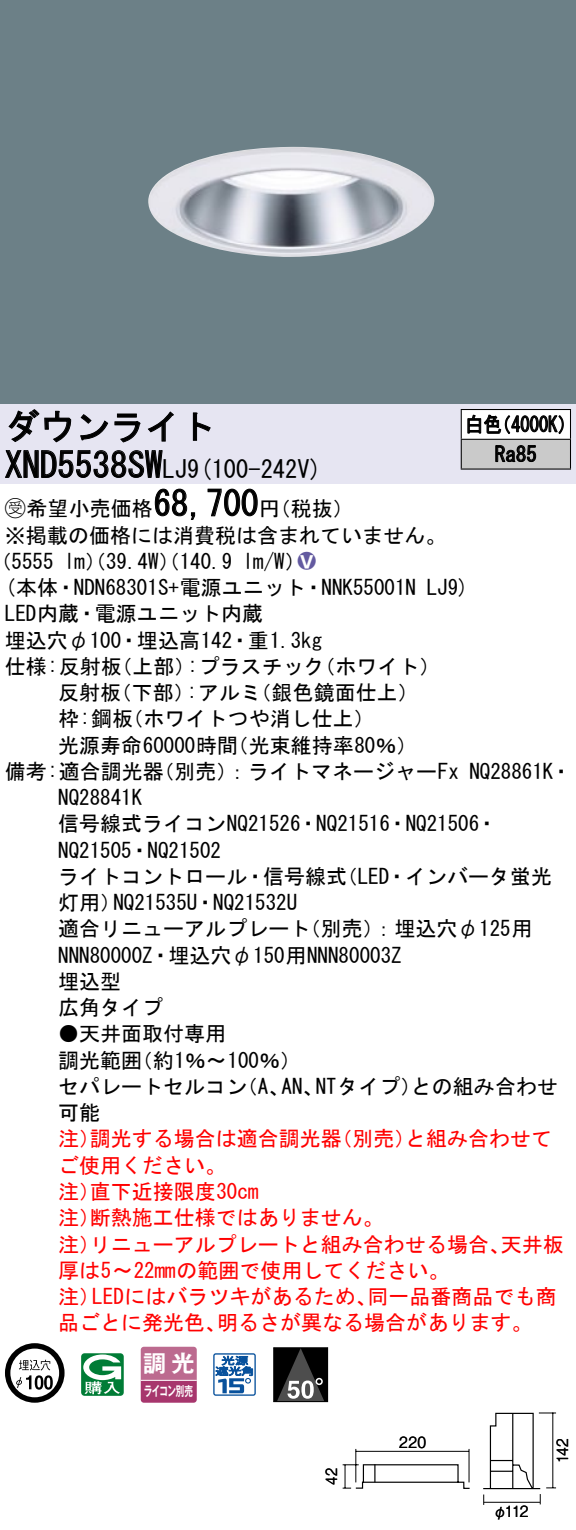
<style>
.page{position:relative;width:576px;height:1530px;background:#fff}
.page>*{position:absolute;margin:0;border:0;box-sizing:border-box;transform-origin:0 0}
.t1{font:35px "MS Gothic";color:#000}
.t2{font:24.5px "MS Gothic";color:#000}
.t3{font:23.1px "Gothic MB101 Pro De Bold 90 pv RKSJ H";color:#fff}
.t4{font:21px/26.2px "MS Gothic";color:#000}
.t5{font:21px/26.2px "MS Gothic";color:#f00}
.t6{font:21px/29.8px "MS Gothic";color:#000;scale:.88 1}
.t7{font:21px "Ford Classification 1";color:#635aa0}
.t8{font:15.4px "Gothic BBB Pro Medium 90 pv RKSJ H";letter-spacing:-.025em;color:#000;scale:.9 1}
.t9{font:15.4px "Gothic BBB Pro Medium 90 pv RKSJ H";letter-spacing:-.025em;color:#000;scale:.85 1}
.t10{font:13.3px "Gothic MB101 Pro De Bold 90 pv RKSJ H";letter-spacing:-.05em;color:#fff;scale:.65 1}
.s1{font-size:24.5px}
.s2{font-family:"Ford Classification 1"}
.s3{color:#fff}
</style>
<div class="page">
<div style="left:0;top:0;width:575px;height:404px;background:#6c8087"></div>
<img style="left:148px;top:147px;width:287px;height:110px">
<div style="left:0;top:404px;width:575px;height:79px;background:#e6e5f2"></div>
<svg style="left:8px;top:409px;width:64px;height:34px"></svg>
<svg style="left:80px;top:413px;width:60px;height:30px"></svg>
<svg style="left:147px;top:411px;width:26px;height:31px"></svg>
<svg style="left:192px;top:412px;width:19px;height:29px"></svg>
<svg style="left:5px;top:450px;width:158px;height:28px"></svg>
<svg style="left:154px;top:488px;width:42px;height:32px"></svg>
<svg style="left:207px;top:488px;width:51px;height:29px"></svg>
<svg style="left:5px;top:1343px;width:59px;height:59px"></svg>
<svg style="left:44px;top:1375px;width:9px;height:14px"></svg>
<svg style="left:81px;top:1353px;width:43px;height:42px"></svg>
<svg style="left:140px;top:1346px;width:56px;height:56px"></svg>
<hr style="left:141px;top:1379px;width:55px;height:2px;background:#fff">
<svg style="left:213px;top:1353px;width:43px;height:42px"></svg>
<div style="left:273px;top:1347px;width:54px;height:54px;background:#000"></div>
<svg style="left:277px;top:1349px;width:47px;height:51px"></svg>
<div style="left:273px;top:1347px;width:55px;height:55px;border:1px solid #000"></div>
<div style="left:461px;top:409px;width:109px;height:30px;background:#fff"></div>
<div style="left:461px;top:439px;width:109px;height:30px;background:#cacaca"></div>
<hr style="left:460px;top:409px;width:110px;height:1px;background:#000">
<hr style="left:569px;top:410px;width:2px;height:29px;background:#000">
<hr style="left:460px;top:439px;width:110px;height:1px;background:#000">
<svg style="left:460px;top:410px;width:1px;height:58px"></svg>
<hr style="left:569px;top:440px;width:2px;height:28px;background:#000">
<hr style="left:460px;top:468px;width:110px;height:2px;background:#000">
<svg style="left:467px;top:414px;width:96px;height:20px"></svg>
<svg style="left:495px;top:445px;width:41px;height:17px"></svg>
<hr style="left:468px;top:1449px;width:1px;height:33px;background:#000">
<hr style="left:355px;top:1449px;width:1px;height:33px;background:#000">
<hr style="left:355px;top:1450px;width:114px;height:1px;background:#000">
<svg style="left:342px;top:1463px;width:128px;height:26px"></svg>
<svg style="left:483px;top:1412px;width:73px;height:92px"></svg>
<hr style="left:483px;top:1501px;width:56px;height:1px;background:#000">
<h1 class="t1" style="left:5px;top:409px;width:212px">ダウンライト</h1>
<p class="t2" style="left:187px;top:456px;width:136px">(9 100-242 (V</p>
<h1 class="t1" style="left:5px;top:447px;width:184px">XND5538SW<span class="s1">LJ</span></h1>
<h1 class="t1" style="left:153px;top:486px;width:106px">68,700</h1>
<p class="t4" style="left:5px;top:495px;width:442px"><span class="s2">B</span>希望小売価格<br>※掲載の価格には消費税は含まれていません。</p>
<p class="t7" style="left:298px;top:550px;width:19px">2<span class="s3">8</span></p>
<p class="t4" style="left:259px;top:495px;width:96px">（円税抜(</p>
<p class="t4" style="left:243px;top:548px;width:64px">l m (W/</p>
<p class="t4" style="left:-9px;top:548px;width:65px">（5555</p>
<p class="t4" style="left:64px;top:548px;width:169px">lm）（39.4 ）（W 140.9</p>
<p class="t6" style="left:494px;top:409px;width:49px;text-indent:-30px">白色<br>Ra85</p>
<p class="t6" style="left:492px;top:409px;width:96px">（4000 (K</p>
<p class="t4" style="left:5px;top:574px;width:412px">(本体・NDN68301 +S 電源ユニット・NNK55001N</p>
<p class="t4" style="left:5px;top:600px;width:259px">LED内蔵・電源ユニット内蔵</p>
<p class="t4" style="left:5px;top:627px;width:318px">埋込穴φ100・埋込高142・重1.3kg</p>
<p class="t4" style="left:314px;top:653px;width:127px">（ホワイト(</p>
<p class="t4" style="left:426px;top:574px;width:44px">LJ (9</p>
<p class="t4" style="left:187px;top:653px;width:139px">:プラスチック</p>
<p class="t4" style="left:5px;top:653px;width:118px">仕様:反射板</p>
<p class="t4" style="left:111px;top:653px;width:85px">（上部）</p>
<p class="t4" style="left:58px;top:679px;width:64px">反射板</p>
<p class="t4" style="left:111px;top:679px;width:85px">（下部）</p>
<p class="t4" style="left:187px;top:679px;width:76px">:アルミ</p>
<p class="t4" style="left:250px;top:679px;width:169px">（銀色鏡面仕上(</p>
<p class="t4" style="left:58px;top:705px;width:76px">枠:鋼板</p>
<p class="t4" style="left:122px;top:705px;width:253px">（ホワイトつや消し仕上(</p>
<p class="t4" style="left:58px;top:732px;width:181px">光源寿命60000時間</p>
<p class="t4" style="left:227px;top:732px;width:191px">（光束維持率80％(</p>
<p class="t4" style="left:153px;top:758px;width:307px">（別売：）ライトマネージャーFx</p>
<p class="t4" style="left:5px;top:758px;width:160px">備考:適合調光器</p>
<p class="t4" style="left:58px;top:784px;width:85px">NQ28841K</p>
<p class="t4" style="left:58px;top:810px;width:441px">信号線式ライコンNQ21526・NQ21516・NQ21506・</p>
<p class="t4" style="left:58px;top:837px;width:164px">NQ21505・NQ21502</p>
<p class="t4" style="left:336px;top:863px;width:217px">（LED・インバータ蛍光</p>
<p class="t4" style="left:469px;top:758px;width:104px">NQ28861 ・K</p>
<p class="t4" style="left:58px;top:863px;width:290px;text-align:center">ライトコントロール・信号線式<br>NQ21535 ・U NQ21532U</p>
<p class="t4" style="left:58px;top:889px;width:64px">灯用）</p>
<p class="t4" style="left:58px;top:915px;width:345px">適合リニューアルプレート<br>NNN80000 ・Z 埋込穴φ150用NNN80003Z埋込型<br>広角タイプ</p>
<p class="t4" style="left:132px;top:1020px;width:171px;text-indent:-73px">●天井面取付専用<br>（約1％〜100％(</p>
<p class="t4" style="left:300px;top:915px;width:234px">（別売：）埋込穴φ125用</p>
<p class="t4" style="left:58px;top:1047px;width:85px">調光範囲</p>
<p class="t4" style="left:315px;top:1073px;width:107px">NTタイプ）</p>
<p class="t4" style="left:411px;top:1073px;width:148px">との組み合わせ</p>
<p class="t4" style="left:58px;top:1073px;width:190px">セパレートセルコン可能</p>
<p class="t4" style="left:237px;top:1073px;width:54px">（、A</p>
<p class="t4" style="left:281px;top:1073px;width:43px">AN、</p>
<p class="t5" style="left:90px;top:1125px;width:253px">調光する場合は適合調光器</p>
<p class="t5" style="left:331px;top:1125px;width:85px">（別売）</p>
<p class="t5" style="left:405px;top:1125px;width:148px">と組み合わせて</p>
<p class="t5" style="left:58px;top:1125px;width:43px">注）</p>
<p class="t5" style="left:58px;top:1152px;width:169px">ご使用ください。</p>
<p class="t5" style="left:90px;top:1178px;width:170px">直下近接限度30cm</p>
<p class="t5" style="left:90px;top:1178px;width:295px;text-indent:-32px">注）<br>断熱施工仕様ではありません。</p>
<p class="t5" style="left:58px;top:1204px;width:43px">注）</p>
<p class="t5" style="left:90px;top:1230px;width:421px">リニューアルプレートと組み合わせる場合、</p>
<p class="t5" style="left:500px;top:1230px;width:64px">天井板</p>
<p class="t5" style="left:58px;top:1230px;width:43px">注）</p>
<p class="t5" style="left:58px;top:1257px;width:393px">厚は〜5 22mmの範囲で使用してください。</p>
<p class="t5" style="left:367px;top:1283px;width:190px">同一品番商品でも商</p>
<p class="t5" style="left:92px;top:1283px;width:286px">LEDにはバラツキがあるため、</p>
<p class="t5" style="left:58px;top:1283px;width:43px">注）</p>
<p class="t5" style="left:58px;top:1309px;width:169px">品ごとに発光色、</p>
<p class="t5" style="left:217px;top:1309px;width:317px">明るさが異なる場合があります。</p>
<p class="t3" style="left:143px;top:1344px;width:53px">調光</p>
<p class="t10" style="left:144px;top:1380px;width:77px">ライコン別売</p>
<p class="t9" style="left:319px;top:1484px;width:21px;rotate:-90deg">42</p>
<p class="t8" style="left:399px;top:1430px;width:31px">220</p>
<p class="t8" style="left:493px;top:1499px;width:41px">φ112</p>
<p class="t8" style="left:550px;top:1462px;width:29px;rotate:-90deg">142</p>
</div>
